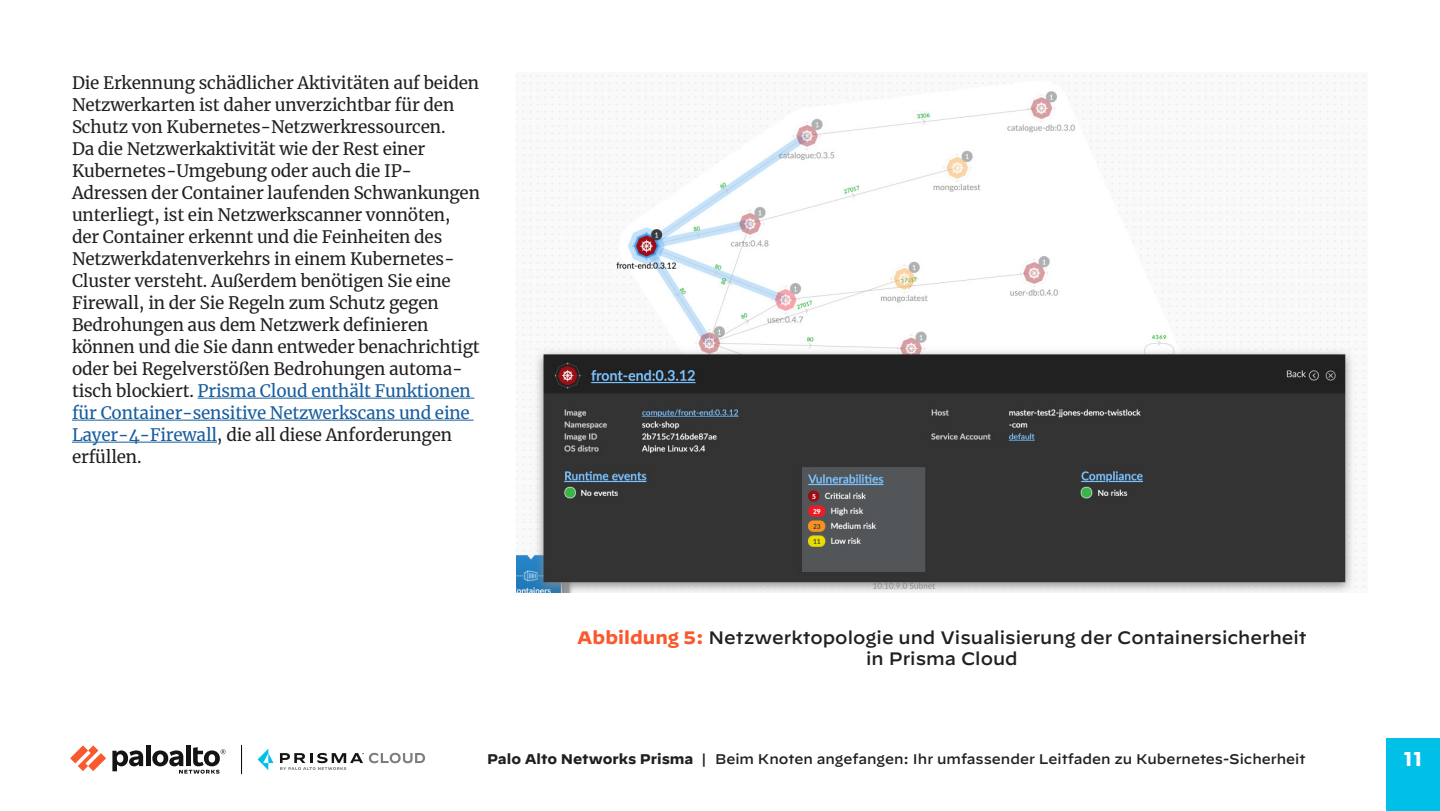
<style>
.page{position:relative;width:1440px;height:811px;background:#fff}
.page>*{position:absolute;margin:0;border:0;box-sizing:border-box;transform-origin:0 0}
.t1{font:700 20px "Decimal";color:#fff}
.t2{font:500 18px/21.6px "Decimal";color:#231f20;text-align:center}
.body-text{font:17px/22px "Merriweather";letter-spacing:-.01em;color:#231f20}
.t3{font:500 14px "Decimal";color:#231f20}
.s1{color:#175d9e}
.s2{font-weight:700;color:#fa582d}
.s3{font-weight:700}
</style>
<div class="page">
<svg style="left:70px;top:745px;width:36px;height:26px"></svg>
<hr style="left:146px;top:745px;width:4px;height:21px;background:#141414">
<svg style="left:112px;top:750px;width:31px;height:21px"></svg>
<div style="left:186px;top:745px;width:5px;height:21px;background:#141414"></div>
<svg style="left:152px;top:747px;width:74px;height:26px"></svg>
<svg style="left:241px;top:745px;width:1px;height:29px"></svg>
<svg style="left:258px;top:749px;width:16px;height:21px"></svg>
<svg style="left:280px;top:753px;width:145px;height:17px"></svg>
<div style="left:1386px;top:739px;width:54px;height:72px;background:#00c0e8"></div>
<hr style="left:198px;top:398px;width:276px;height:1px;background:#175d9e">
<hr style="left:72px;top:420px;width:402px;height:1px;background:#175d9e">
<hr style="left:72px;top:442px;width:145px;height:1px;background:#175d9e">
<img style="left:516px;top:75px;width:849px;height:517px">
<p class="body-text" style="left:72px;top:71px;width:409px">Die Erkennung schädlicher Aktivitäten auf beiden Netzwerkarten ist daher unverzichtbar für den Schutz von Kubernetes-Netzwerkressourcen.<br>Da die Netzwerkaktivität wie der Rest einer Kubernetes-Umgebung oder auch die IP-Adressen der Container laufenden Schwankungen unterliegt, ist ein Netzwerkscanner vonnöten, der Container erkennt und die Feinheiten des Netzwerkdatenverkehrs in einem Kubernetes-Cluster versteht. Außerdem benötigen Sie eine Firewall, in der Sie Regeln zum Schutz gegen Bedrohungen aus dem Netzwerk definieren können und die Sie dann entweder benachrichtigt oder bei Regelverstößen Bedrohungen automa&shy;tisch blockiert. <span class="s1">Prisma Cloud enthält Funktionen für Container-sensitive Netzwerkscans und eine Layer-4-Firewall</span>, die all diese Anforderungen erfüllen.</p>
<p class="t2" style="left:577px;top:624px;width:731px"><span class="s2">Abbildung 5:</span> Netzwerktopologie und Visualisierung der Containersicherheit in Prisma Cloud</p>
<p class="t3" style="left:487px;top:746px;width:820px"><span class="s3">Palo Alto Networks Prisma</span> | Beim Knoten angefangen: Ihr umfassender Leitfaden zu Kubernetes-Sicherheit</p>
<p class="t1" style="left:1404px;top:747px;width:20px">11</p>
</div>
